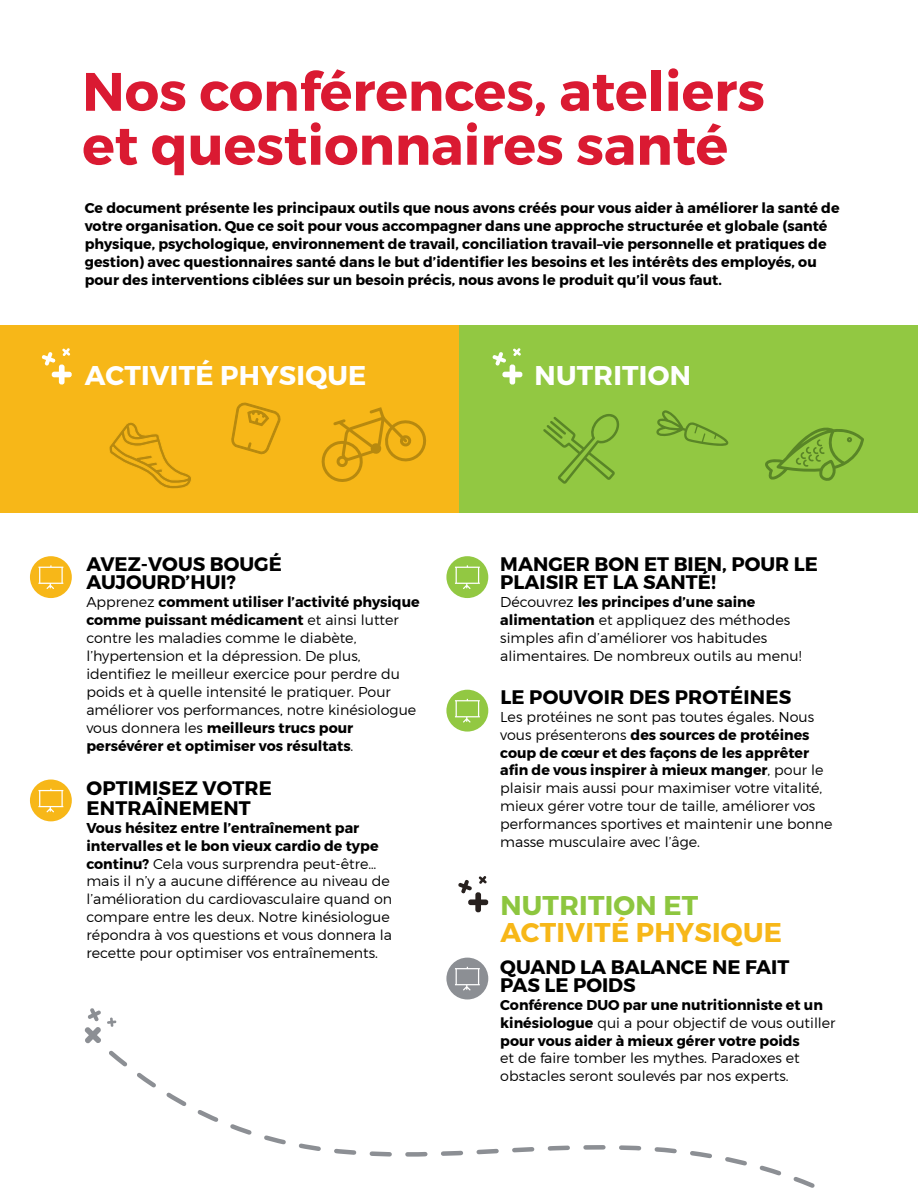
<style>
.page{position:relative;width:918px;height:1188px;background:#fff}
.page>*{position:absolute;margin:0;border:0;box-sizing:border-box;transform-origin:0 0}
.t1{font:700 54px/54px "Montserrat";color:#da1a32}
.t2{font:700 27px "Montserrat";letter-spacing:.01em;color:#fff}
.t3{font:700 27px "Montserrat";letter-spacing:.01em;color:#f7b718}
.t4{font:700 27px "Montserrat";letter-spacing:.01em;color:#8dc63f}
.t5{font:700 19.5px/18px "Montserrat";color:#000}
.t6{font:300 14.25px/18px "Montserrat";color:#000}
.t7{font:700 14.25px/18px "Montserrat";color:#000}
.s1{font-weight:700}
.s2{font-weight:300}
</style>
<div class="page">
<div style="left:458px;top:325px;width:460px;height:188px;background:#92c842"></div>
<svg style="left:458px;top:876px;width:31px;height:37px"></svg>
<div style="left:0;top:325px;width:458px;height:188px;background:#f7b718"></div>
<svg style="left:109px;top:422px;width:82px;height:67px"></svg>
<svg style="left:231px;top:402px;width:50px;height:53px"></svg>
<svg style="left:321px;top:407px;width:105px;height:75px"></svg>
<svg style="left:492px;top:348px;width:31px;height:37px"></svg>
<svg style="left:543px;top:414px;width:76px;height:70px"></svg>
<svg style="left:656px;top:410px;width:73px;height:36px"></svg>
<svg style="left:765px;top:427px;width:99px;height:54px"></svg>
<svg style="left:41px;top:348px;width:31px;height:37px"></svg>
<div style="left:30px;top:556px;width:42px;height:42px;background:#f7b718;border-radius:50%"></div>
<svg style="left:38px;top:565px;width:25px;height:24px"></svg>
<div style="left:446px;top:556px;width:42px;height:42px;background:#92c842;border-radius:50%"></div>
<svg style="left:455px;top:565px;width:25px;height:24px"></svg>
<div style="left:446px;top:690px;width:42px;height:42px;background:#92c842;border-radius:50%"></div>
<svg style="left:455px;top:699px;width:25px;height:24px"></svg>
<div style="left:446px;top:958px;width:42px;height:41px;background:#8c8f94;border-radius:50%"></div>
<svg style="left:455px;top:967px;width:25px;height:3px"></svg>
<div style="left:30px;top:780px;width:42px;height:41px;background:#f7b718;border-radius:50%"></div>
<svg style="left:38px;top:789px;width:25px;height:23px"></svg>
<svg style="left:109px;top:970px;width:706px;height:218px"></svg>
<svg style="left:84px;top:1007px;width:33px;height:38px"></svg>
<h1 class="t1" style="left:82px;top:65px;width:684px">Nos conférences, ateliers et questionnaires santé</h1>
<p class="t7" style="left:85px;top:199px;width:756px">Ce document présente les principaux outils que nous avons créés pour vous aider à améliorer la santé de votre organisation. Que ce soit pour vous accompagner dans une approche structurée et globale (santé physique, psychologique, environnement de travail, conciliation travail–vie personnelle et pratiques de gestion) avec questionnaires santé dans le but d’identifier les besoins et les intérêts des employés, ou pour des interventions ciblées sur un besoin précis, nous avons le produit qu’il vous faut.</p>
<h2 class="t2" style="left:85px;top:358px;width:283px">ACTIVITÉ PHYSIQUE</h2>
<h2 class="t2" style="left:535px;top:358px;width:158px">NUTRITION</h2>
<h3 class="t5" style="left:86px;top:555px;width:197px">AVEZ-VOUS BOUGÉ<br>AUJOURD’HUI?</h3>
<p class="t6" style="left:86px;top:592px;width:335px">Apprenez <span class="s1">comment utiliser l’activité physique comme puissant médicament</span> et ainsi lutter contre les maladies comme le diabète, l’hypertension et la dépression. De plus, identifiez le meilleur exercice pour perdre du poids et à quelle intensité le pratiquer. Pour améliorer vos performances, notre kinésiologue vous donnera les <span class="s1">meilleurs trucs pour persévérer et optimiser vos résultats</span>.</p>
<h3 class="t5" style="left:86px;top:779px;width:187px;line-height:19.5px">OPTIMISEZ VOTRE<br>ENTRAÎNEMENT</h3>
<p class="t6" style="left:86px;top:818px;width:307px"><span class="s1">Vous hésitez entre l’entraînement par intervalles et le bon vieux cardio de type continu?</span> Cela vous surprendra peut-être… mais il n’y a aucune différence au niveau de l’amélioration du cardiovasculaire quand on compare entre les deux. Notre kinésiologue répondra à vos questions et vous donnera la recette pour optimiser vos entraînements.</p>
<h3 class="t5" style="left:500px;top:555px;width:319px">MANGER BON ET BIEN, POUR LE<br>PLAISIR ET LA SANTÉ!</h3>
<p class="t6" style="left:500px;top:592px;width:303px">Découvrez <span class="s1">les principes d’une saine alimentation</span> et appliquez des méthodes simples afin d’améliorer vos habitudes alimentaires. De nombreux outils au menu!</p>
<h3 class="t5" style="left:500px;top:688px;width:292px">LE POUVOIR DES PROTÉINES</h3>
<p class="t6" style="left:500px;top:707px;width:334px">Les protéines ne sont pas toutes égales. Nous vous présenterons <span class="s1">des sources de protéines coup de cœur et des façons de les apprêter afin de vous inspirer à mieux manger</span>, pour le plaisir mais aussi pour maximiser votre vitalité, mieux gérer votre tour de taille, améliorer vos performances sportives et maintenir une bonne masse musculaire avec l’âge.</p>
<h2 class="t4" style="left:500px;top:889px;width:199px">NUTRITION ET</h2>
<h2 class="t3" style="left:500px;top:916px;width:283px">ACTIVITÉ PHYSIQUE</h2>
<h3 class="t5" style="left:500px;top:958px;width:291px">QUAND LA BALANCE NE FAIT<br>PAS LE POIDS</h3>
<p class="t7" style="left:500px;top:996px;width:337px">Conférence DUO par une nutritionniste et un kinésiologue <span class="s2">qui a pour objectif de vous outiller </span>pour vous aider à mieux gérer votre poids</p>
<p class="t6" style="left:500px;top:1049px;width:301px">et de faire tomber les mythes. Paradoxes et obstacles seront soulevés par nos experts.</p>
</div>
